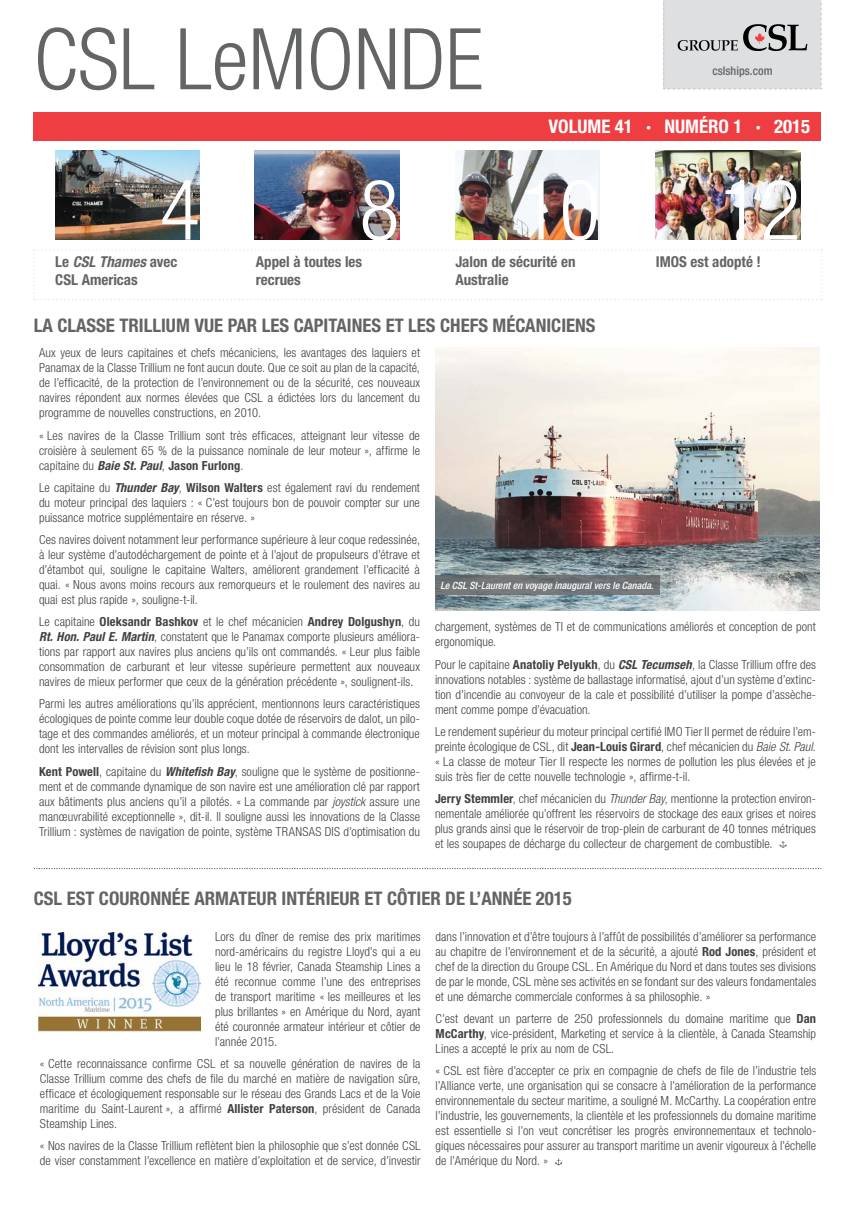
<style>
.page{position:relative;width:855px;height:1215px;background:#fff}
.page>*{position:absolute;margin:0;border:0;box-sizing:border-box;transform-origin:0 0}
.t1{font:300 condensed 85.25px "Helvetica Neue";color:#636466}
.t2{font:300 condensed 84.12px "Helvetica Neue";color:#fff}
.t3{font:700 condensed 18.75px "Helvetica Neue";color:#636466}
.t4{font:700 condensed 18.75px "Helvetica Neue";color:#fff}
.t5{font:700 condensed 15px/18px "Helvetica Neue";color:#636466}
.t6{font:italic 700 condensed 15px "Helvetica Neue";color:#636466}
.t7{font:300 condensed 12.5px/15px "Helvetica Neue";letter-spacing:.005em;color:#414042;text-align:justify}
.t8{font:500 condensed 12px "Helvetica Neue";color:#636466}
.t9{font:italic 500 condensed 10px "Helvetica Neue";letter-spacing:.01em;color:#fff}
.s1{font-style:normal}
.s2{font-weight:700;font-style:italic}
.s3{font-weight:700}
.s4{font-style:italic}
</style>
<div class="page">
<img style="left:656px;top:151px;width:145px;height:89px">
<img style="left:255px;top:151px;width:145px;height:89px">
<img style="left:55px;top:151px;width:145px;height:89px">
<img style="left:455px;top:151px;width:143px;height:89px">
<div style="left:34px;top:112px;width:787px;height:29px;background:#ef3e42"></div>
<svg style="left:663px;top:0;width:159px;height:90px;background:#d1d2d3"></svg>
<svg style="left:33px;top:249px;width:789px;height:51px"></svg>
<svg style="left:34px;top:868px;width:788px;height:1px"></svg>
<svg style="left:779px;top:841px;width:8px;height:7px"></svg>
<img style="left:435px;top:347px;width:385px;height:263px">
<svg style="left:435px;top:576px;width:224px;height:19px;background:#6f7476"></svg>
<svg style="left:555px;top:1159px;width:7px;height:6px"></svg>
<img style="left:38px;top:932px;width:162px;height:99px">
<h1 class="t1" style="left:34px;top:10px;width:451px">CSL LeMONDE</h1>
<p class="t8" style="left:712px;top:63px;width:62px">cslships.com</p>
<h3 class="t4" style="left:549px;top:115px;width:263px">VOLUME 41 · NUMÉRO 1 · 2015</h3>
<h2 class="t2" style="left:160px;top:162px;width:42px">4</h2>
<h2 class="t2" style="left:519px;top:162px;width:82px">10</h2>
<h2 class="t2" style="left:720px;top:162px;width:82px">12</h2>
<h2 class="t2" style="left:359px;top:162px;width:42px">8</h2>
<p class="t6" style="left:55px;top:253px;width:124px"><span class="s1">Le</span> CSL Thames <span class="s1">avec</span></p>
<p class="t5" style="left:656px;top:253px;width:107px">IMOS est adopté !</p>
<p class="t5" style="left:55px;top:271px;width:84px">CSL Americas</p>
<h3 class="t3" style="left:34px;top:314px;width:563px">LA CLASSE TRILLIUM VUE PAR LES CAPITAINES ET LES CHEFS MÉCANICIENS</h3>
<p class="t7" style="left:39px;top:345px;width:382px">Aux yeux de leurs capitaines et chefs mécaniciens, les avantages des laquiers et Panamax de la Classe Trillium ne font aucun doute. Que ce soit au plan de la capacité, de l’efficacité, de la protection de l’environnement ou de la sécurité, ces nouveaux navires répondent aux normes élevées que CSL a édictées lors du lancement du programme de nouvelles constructions, en 2010.</p>
<p class="t7" style="left:39px;top:428px;width:382px">« Les navires de la Classe Trillium sont très efficaces, atteignant leur vitesse de croisière à seulement 65 % de la puissance nominale de leur moteur », affirme le capitaine du <span class="s2">Baie St. Paul</span>, <span class="s3">Jason Furlong</span>.</p>
<p class="t7" style="left:39px;top:480px;width:382px">Le capitaine du <span class="s2">Thunder Bay</span>, <span class="s3">Wilson Walters</span> est également ravi du rendement du moteur principal des laquiers : « C’est toujours bon de pouvoir compter sur une puissance motrice supplémentaire en réserve. »</p>
<p class="t7" style="left:39px;top:532px;width:382px">Ces navires doivent notamment leur performance supérieure à leur coque redessinée, à leur système d’autodéchargement de pointe et à l’ajout de propulseurs d’étrave et d’étambot qui, souligne le capitaine Walters, améliorent grandement l’efficacité à quai. « Nous avons moins recours aux remorqueurs et le roulement des navires au quai est plus rapide », souligne-t-il.</p>
<p class="t7" style="left:39px;top:614px;width:382px">Le capitaine <span class="s3">Oleksandr Bashkov</span> et le chef mécanicien <span class="s3">Andrey Dolgushyn</span>, du <span class="s2">Rt. Hon. Paul E. Martin</span>, constatent que le Panamax comporte plusieurs améliora&shy;tions par rapport aux navires plus anciens qu’ils ont commandés. « Leur plus faible consommation de carburant et leur vitesse supérieure permettent aux nouveaux navires de mieux performer que ceux de la génération précédente », soulignent-ils.</p>
<p class="t7" style="left:39px;top:696px;width:382px">Parmi les autres améliorations qu’ils apprécient, mentionnons leurs caractéristiques écologiques de pointe comme leur double coque dotée de réservoirs de dalot, un pilo&shy;tage et des commandes améliorés, et un moteur principal à commande électronique dont les intervalles de révision sont plus longs.</p>
<p class="t7" style="left:39px;top:764px;width:382px"><span class="s3">Kent Powell</span>, capitaine du <span class="s2">Whitefish Bay</span>, souligne que le système de positionne&shy;ment et de commande dynamique de son navire est une amélioration clé par rapport aux bâtiments plus anciens qu’il a pilotés. « La commande par <span class="s4">joystick</span> assure une manœuvrabilité exceptionnelle », dit-il. Il souligne aussi les innovations de la Classe Trillium : systèmes de navigation de pointe, système TRANSAS DIS d’optimisation du</p>
<p class="t5" style="left:256px;top:253px;width:108px">Appel à toutes les recrues</p>
<p class="t5" style="left:455px;top:253px;width:122px">Jalon de sécurité en<br>Australie</p>
<p class="t9" style="left:441px;top:580px;width:214px">Le CSL St-Laurent en voyage inaugural vers le Canada.</p>
<p class="t7" style="left:435px;top:619px;width:382px">chargement, systèmes de TI et de communications améliorés et conception de pont ergonomique.</p>
<p class="t7" style="left:435px;top:656px;width:382px">Pour le capitaine <span class="s3">Anatoliy Pelyukh</span>, du <span class="s2">CSL Tecumseh</span>, la Classe Trillium offre des innovations notables : système de ballastage informatisé, ajout d’un système d’extinc&shy;tion d’incendie au convoyeur de la cale et possibilité d’utiliser la pompe d’assèche&shy;ment comme pompe d’évacuation.</p>
<p class="t7" style="left:435px;top:724px;width:382px">Le rendement supérieur du moteur principal certifié IMO Tier II permet de réduire l’em&shy;preinte écologique de CSL, dit <span class="s3">Jean-Louis Girard</span>, chef mécanicien du <span class="s4">Baie St. Paul</span>. « La classe de moteur Tier II respecte les normes de pollution les plus élevées et je suis très fier de cette nouvelle technologie », affirme-t-il.</p>
<p class="t7" style="left:435px;top:791px;width:382px"><span class="s3">Jerry Stemmler</span>, chef mécanicien du <span class="s4">Thunder Bay</span>, mentionne la protection environ&shy;nementale améliorée qu’offrent les réservoirs de stockage des eaux grises et noires plus grands ainsi que le réservoir de trop-plein de carburant de 40 tonnes métriques et les soupapes de décharge du collecteur de chargement de combustible.</p>
<h3 class="t3" style="left:34px;top:887px;width:540px">CSL EST COURONNÉE ARMATEUR INTÉRIEUR ET CÔTIER DE L’ANNÉE 2015</h3>
<p class="t7" style="left:215px;top:929px;width:207px">Lors du dîner de remise des prix maritimes nord-américains du registre Lloyd’s qui a eu lieu le 18 février, Canada Steamship Lines a été reconnue comme l’une des entreprises de transport maritime « les meilleures et les plus brillantes » en Amérique du Nord, ayant été couronnée armateur intérieur et côtier de l’année 2015.</p>
<p class="t7" style="left:40px;top:1056px;width:382px">« Cette reconnaissance confirme CSL et sa nouvelle génération de navires de la Classe Trillium comme des chefs de file du marché en matière de navigation sûre, efficace et écologiquement responsable sur le réseau des Grands Lacs et de la Voie maritime du Saint-Laurent », a affirmé <span class="s3">Allister Paterson</span>, président de Canada Steamship Lines.</p>
<p class="t7" style="left:40px;top:1138px;width:382px">« Nos navires de la Classe Trillium reflètent bien la philosophie que s’est donnée CSL de viser constamment l’excellence en matière d’exploitation et de service, d’investir</p>
<p class="t7" style="left:436px;top:929px;width:382px">dans l’innovation et d’être toujours à l’affût de possibilités d’améliorer sa performance au chapitre de l’environnement et de la sécurité, a ajouté <span class="s3">Rod Jones</span>, président et chef de la direction du Groupe CSL. En Amérique du Nord et dans toutes ses divisions de par le monde, CSL mène ses activités en se fondant sur des valeurs fondamentales et une démarche commerciale conformes à sa philosophie. »</p>
<p class="t7" style="left:436px;top:1011px;width:382px">C’est devant un parterre de 250 professionnels du domaine maritime que <span class="s3">Dan McCarthy</span>, vice-président, Marketing et service à la clientèle, à Canada Steamship Lines a accepté le prix au nom de CSL.</p>
<p class="t7" style="left:436px;top:1063px;width:382px">« CSL est fière d’accepter ce prix en compagnie de chefs de file de l’industrie tels l’Alliance verte, une organisation qui se consacre à l’amélioration de la performance environnementale du secteur maritime, a souligné M. McCarthy. La coopération entre l’industrie, les gouvernements, la clientèle et les professionnels du domaine maritime est essentielle si l’on veut concrétiser les progrès environnementaux et technolo&shy;giques nécessaires pour assurer au transport maritime un avenir vigoureux à l’échelle de l’Amérique du Nord. »</p>
</div>
